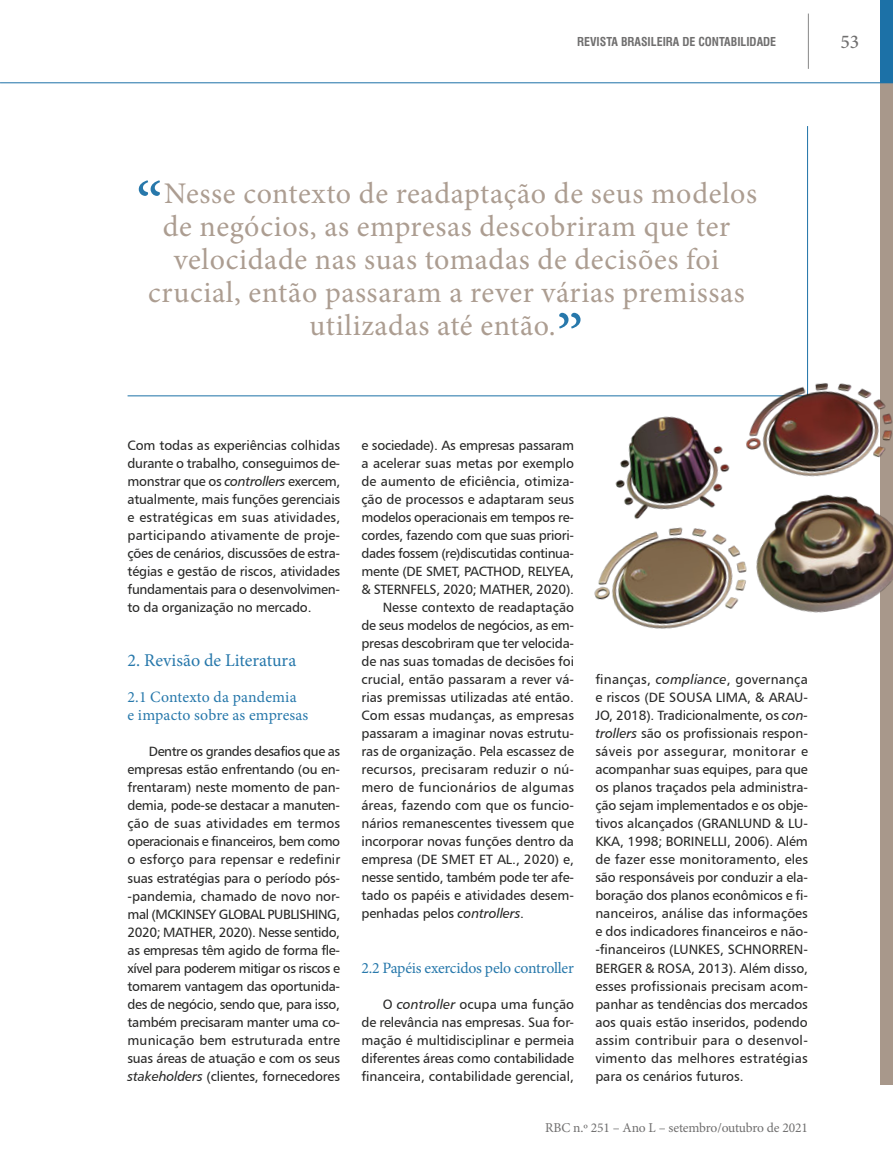
<style>
.page{position:relative;width:893px;height:1170px;background:#fff}
.page>*{position:absolute;margin:0;border:0;box-sizing:border-box;transform-origin:0 0}
.ARTIGO_janela{font:67.5px "Minion Pro";color:#2778ab}
.ARTIGO_janela-2{font:30px "Minion Pro";letter-spacing:.02em;color:#ac9d91}
.t1{font:500 19.5px "Minion Pro";color:#706f6f}
.ARTIGO_titulo_1{font:18px "Minion Pro";color:#2778ab}
.ARTIGO_titulo_2{font:15.75px "Minion Pro";letter-spacing:-.005em;color:#2778ab}
.ARTIGO_texto{font:13.5px/18px "Humanist 777 BT Roman B";letter-spacing:-.01em;color:#282827;text-align:justify}
.t2{font:13.5px "Minion Pro";letter-spacing:-.015em;color:#706f6f}
.t3{font:700 condensed 12px "Swiss 721 BT";color:#706f6f}
.s1{font-family:"Humanist 777 BT Italic B"}
</style>
<div class="page">
<div style="left:880px;top:82px;width:13px;height:1002px;background:#a8988b"></div>
<div style="left:880px;top:0;width:13px;height:82px;background:#1c71a7"></div>
<hr style="left:808px;top:14px;width:1px;height:55px;background:#878787">
<hr style="left:0;top:82px;width:893px;height:1px;background:#1c71a7">
<img style="left:526px;top:365px;width:367px;height:264px">
<p class="t3" style="left:577px;top:34px;width:201px">REVISTA BRASILEIRA DE CONTABILIDADE</p>
<h3 class="t1" style="left:840px;top:29px;width:20px">53</h3>
<p class="ARTIGO_janela" style="left:136px;top:162px;width:28px">“</p>
<p class="ARTIGO_janela-2" style="left:164px;top:173px;width:594px">Nesse contexto de readaptação de seus modelos</p>
<p class="ARTIGO_janela-2" style="left:163px;top:206px;width:569px">de negócios, as empresas descobriram que ter</p>
<p class="ARTIGO_janela-2" style="left:174px;top:239px;width:547px">velocidade nas suas tomadas de decisões foi</p>
<p class="ARTIGO_janela-2" style="left:148px;top:272px;width:598px">crucial, então passaram a rever várias premissas</p>
<p class="ARTIGO_janela-2" style="left:310px;top:305px;width:248px">utilizadas até então.</p>
<p class="ARTIGO_janela" style="left:556px;top:294px;width:29px">”</p>
<p class="ARTIGO_texto" style="left:128px;top:436px;width:214px">Com todas as experiências colhidas durante o trabalho, conseguimos de&shy;monstrar que os <span class="s1">controllers</span> exercem, atualmente, mais funções gerenciais e estratégicas em suas atividades, participando ativamente de proje&shy;ções de cenários, discussões de estra&shy;tégias e gestão de riscos, atividades fundamentais para o desenvolvimen&shy;to da organização no mercado.</p>
<p class="ARTIGO_titulo_1" style="left:128px;top:648px;width:170px">2. Revisão de Literatura</p>
<p class="ARTIGO_titulo_2" style="left:128px;top:686px;width:171px">2.1 Contexto da pandemia</p>
<p class="ARTIGO_titulo_2" style="left:128px;top:704px;width:182px">e impacto sobre as empresas</p>
<p class="ARTIGO_texto" style="left:128px;top:742px;width:214px;text-indent:21px">Dentre os grandes desafios que as empresas estão enfrentando (ou en&shy;frentaram) neste momento de pan&shy;demia, pode-se destacar a manuten&shy;ção de suas atividades em termos operacionais e financeiros, bem como o esforço para repensar e redefinir suas estratégias para o período pós--pandemia, chamado de novo nor&shy;mal (MCKINSEY GLOBAL PUBLISHING, 2020; MATHER, 2020). Nesse sentido, as empresas têm agido de forma fle&shy;xível para poderem mitigar os riscos e tomarem vantagem das oportunida&shy;des de negócio, sendo que, para isso, também precisaram manter uma co&shy;municação bem estruturada entre suas áreas de atuação e com os seus <span class="s1">stakeholders</span> (clientes, fornecedores</p>
<p class="ARTIGO_texto" style="left:361px;top:436px;width:214px">e sociedade). As empresas passaram a acelerar suas metas por exemplo de aumento de eficiência, otimiza&shy;ção de processos e adaptaram seus modelos operacionais em tempos re&shy;cordes, fazendo com que suas priori&shy;dades fossem (re)discutidas continua&shy;mente (DE SMET, PACTHOD, RELYEA, &amp; STERNFELS, 2020; MATHER, 2020).</p>
<p class="ARTIGO_texto" style="left:361px;top:598px;width:214px;text-indent:21px">Nesse contexto de readaptação de seus modelos de negócios, as em&shy;presas descobriram que ter velocida&shy;de nas suas tomadas de decisões foi crucial, então passaram a rever vá&shy;rias premissas utilizadas até então.<br>Com essas mudanças, as empresas passaram a imaginar novas estrutu&shy;ras de organização. Pela escassez de recursos, precisaram reduzir o nú&shy;mero de funcionários de algumas áreas, fazendo com que os funcio&shy;nários remanescentes tivessem que incorporar novas funções dentro da empresa (DE SMET ET AL., 2020) e, nesse sentido, também pode ter afe&shy;tado os papéis e atividades desem&shy;penhadas pelos <span class="s1">controllers</span>.</p>
<p class="ARTIGO_titulo_2" style="left:361px;top:956px;width:214px">2.2 Papéis exercidos pelo controller</p>
<p class="ARTIGO_texto" style="left:361px;top:994px;width:214px;text-indent:21px">O <span class="s1">controller</span> ocupa uma função de relevância nas empresas. Sua for&shy;mação é multidisciplinar e permeia diferentes áreas como contabilidade financeira, contabilidade gerencial,</p>
<p class="ARTIGO_texto" style="left:595px;top:670px;width:214px">finanças, <span class="s1">compliance</span>, governança e riscos (DE SOUSA LIMA, &amp; ARAU-JO, 2018). Tradicionalmente, os <span class="s1">con&shy;trollers</span> são os profissionais respon&shy;sáveis por assegurar, monitorar e acompanhar suas equipes, para que os planos traçados pela administra&shy;ção sejam implementados e os obje&shy;tivos alcançados (GRANLUND &amp; LU-KKA, 1998; BORINELLI, 2006). Além de fazer esse monitoramento, eles são responsáveis por conduzir a ela&shy;boração dos planos econômicos e fi&shy;nanceiros, análise das informações e dos indicadores financeiros e não--financeiros (LUNKES, SCHNORREN-BERGER &amp; ROSA, 2013). Além disso, esses profissionais precisam acom&shy;panhar as tendências dos mercados aos quais estão inseridos, podendo assim contribuir para o desenvol&shy;vimento das melhores estratégias para os cenários futuros.</p>
<p class="t2" style="left:545px;top:1118px;width:264px">RBC n.º 251 – Ano L – setembro/outubro de 2021</p>
</div>
